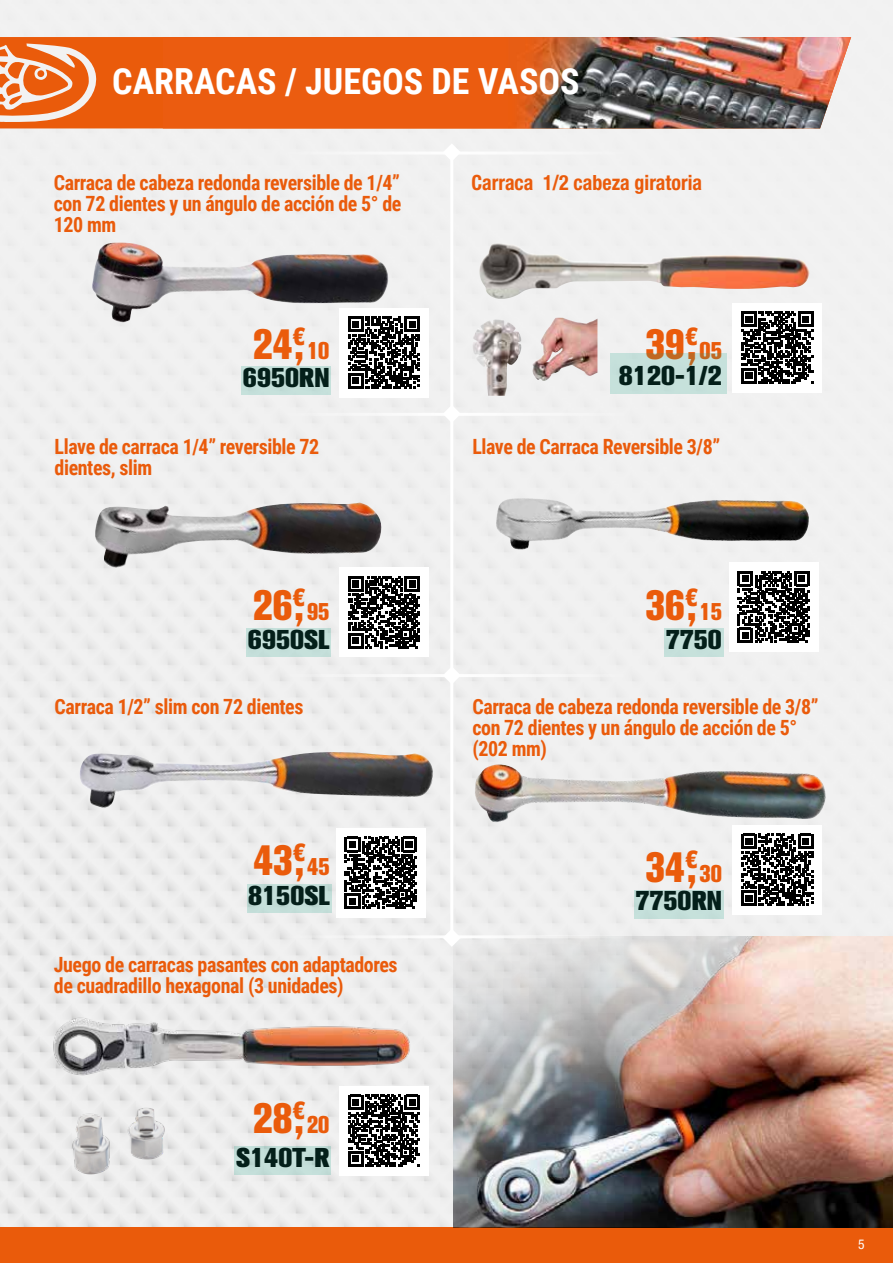
<style>
.page{position:relative;width:893px;height:1263px;background:#fff}
.page>*{position:absolute;margin:0;border:0;box-sizing:border-box;transform-origin:0 0}
.t1{font:800 42px "Akzidenz Grotesk BQ";color:#ea5b0b;scale:.9 1}
.t2{font:700 36px "Roboto Condensed";color:#fff}
.t3{font:800 27px "Akzidenz Grotesk BQ";color:#000}
.t4{font:700 21px/21px "Roboto Condensed";letter-spacing:-.02em;color:#ea5b0b;scale:.95 1}
.t5{font:700 condensed 21px "Helvetica Neue LT Pro";color:#ea5b0b;scale:.95 1}
.t6{font:condensed 13.5px "Helvetica Neue LT Pro";color:#fff}
.s1{font-size:24px}
</style>
<div class="page">
<div style="left:0;top:0;width:893px;height:1234px;background:#f2f2f2"></div>
<div style="left:0;top:1227px;width:893px;height:36px;background:#ea5b0b"></div>
<img style="left:453px;top:937px;width:440px;height:290px">
<img style="left:474px;top:764px;width:352px;height:58px">
<img style="left:473px;top:319px;width:48px;height:77px">
<img style="left:532px;top:318px;width:65px;height:63px">
<img style="left:479px;top:243px;width:330px;height:56px">
<img style="left:92px;top:242px;width:297px;height:80px">
<img style="left:95px;top:502px;width:288px;height:66px">
<img style="left:73px;top:752px;width:360px;height:56px">
<div style="left:0;top:37px;width:163px;height:91px;background:#ea5b0b"></div>
<img style="left:163px;top:37px;width:688px;height:91px">
<svg style="left:0;top:43px;width:98px;height:79px"></svg>
<hr style="left:450px;top:148px;width:3px;height:787px;background:#fff">
<svg style="left:445px;top:407px;width:14px;height:14px"></svg>
<svg style="left:443px;top:668px;width:15px;height:14px"></svg>
<svg style="left:444px;top:144px;width:16px;height:15px"></svg>
<svg style="left:443px;top:931px;width:18px;height:16px"></svg>
<hr style="left:276px;top:413px;width:348px;height:3px;background:#fff">
<hr style="left:276px;top:674px;width:348px;height:3px;background:#fff">
<hr style="left:276px;top:152px;width:348px;height:3px;background:#fff">
<hr style="left:276px;top:935px;width:348px;height:3px;background:#fff">
<div style="left:339px;top:308px;width:89px;height:89px;background:#fff"></div>
<svg style="left:348px;top:317px;width:72px;height:71px"></svg>
<div style="left:339px;top:568px;width:89px;height:89px;background:#fff"></div>
<svg style="left:348px;top:576px;width:72px;height:72px"></svg>
<img style="left:51px;top:1010px;width:364px;height:68px">
<img style="left:69px;top:1106px;width:97px;height:69px">
<div style="left:339px;top:1086px;width:89px;height:89px;background:#fff"></div>
<svg style="left:348px;top:1095px;width:72px;height:71px"></svg>
<div style="left:733px;top:303px;width:89px;height:89px;background:#fff"></div>
<svg style="left:741px;top:312px;width:72px;height:71px"></svg>
<div style="left:336px;top:828px;width:89px;height:89px;background:#fff"></div>
<svg style="left:345px;top:837px;width:72px;height:72px"></svg>
<img style="left:496px;top:498px;width:91px;height:52px">
<div style="left:733px;top:825px;width:89px;height:89px;background:#fff"></div>
<svg style="left:741px;top:834px;width:72px;height:72px"></svg>
<div style="left:729px;top:562px;width:89px;height:90px;background:#fff"></div>
<svg style="left:737px;top:571px;width:72px;height:72px"></svg>
<div style="left:664px;top:628px;width:59px;height:29px;background:#c5e0db"></div>
<div style="left:634px;top:890px;width:89px;height:28px;background:#c5e0db"></div>
<div style="left:241px;top:366px;width:90px;height:29px;background:#c5e0db"></div>
<div style="left:246px;top:628px;width:84px;height:29px;background:#c4dfda"></div>
<div style="left:234px;top:1146px;width:96px;height:29px;background:#c3ded9"></div>
<div style="left:247px;top:884px;width:84px;height:29px;background:#c3ded9"></div>
<div style="left:610px;top:353px;width:117px;height:41px;background:#c6e1db"></div>
<h2 class="t2" style="left:112px;top:56px;width:469px">CARRACAS / JUEGOS DE VASOS</h2>
<p class="t4" style="left:54px;top:172px;width:368px;text-align:justify">Carraca de cabeza redonda reversible de 1/4” con 72 dientes y un ángulo de acción de 5° de 120 mm</p>
<p class="t5" style="left:471px;top:169px;width:244px">Carraca 1/2 cabeza giratoria</p>
<h1 class="t1" style="left:253px;top:320px;width:86px">24<sup>€</sup>, <span class="s1">10</span></h1>
<p class="t3" style="left:243px;top:362px;width:88px">6950RN</p>
<h1 class="t1" style="left:646px;top:320px;width:86px">39<sup>€</sup>, <span class="s1">05</span></h1>
<p class="t3" style="left:619px;top:359px;width:105px">8120-1/2</p>
<p class="t4" style="left:55px;top:435px;width:280px">Llave de carraca 1/4” reversible 72 dientes, slim</p>
<p class="t4" style="left:472px;top:435px;width:262px">Llave de Carraca Reversible 3/8”</p>
<h1 class="t1" style="left:253px;top:581px;width:86px">26<sup>€</sup>, <span class="s1">95</span></h1>
<p class="t3" style="left:248px;top:624px;width:83px">6950SL</p>
<p class="t4" style="left:55px;top:695px;width:263px">Carraca 1/2” slim con 72 dientes</p>
<h1 class="t1" style="left:253px;top:835px;width:86px">43<sup>€</sup>, <span class="s1">45</span></h1>
<p class="t3" style="left:248px;top:879px;width:83px">8150SL</p>
<p class="t4" style="left:54px;top:953px;width:363px">Juego de carracas pasantes con adaptadores de cuadradillo hexagonal (3 unidades)</p>
<h1 class="t1" style="left:253px;top:1094px;width:86px">28<sup>€</sup>, <span class="s1">20</span></h1>
<p class="t3" style="left:236px;top:1142px;width:95px">S140T-R</p>
<h1 class="t1" style="left:646px;top:581px;width:86px">36<sup>€</sup>, <span class="s1">15</span></h1>
<p class="t3" style="left:666px;top:624px;width:58px">7750</p>
<p class="t4" style="left:472px;top:695px;width:366px">Carraca de cabeza redonda reversible de 3/8” con 72 dientes y un ángulo de acción de 5° (202 mm)</p>
<h1 class="t1" style="left:646px;top:843px;width:86px">34<sup>€</sup>, <span class="s1">30</span></h1>
<p class="t3" style="left:635px;top:885px;width:88px">7750RN</p>
<p class="t6" style="left:858px;top:1236px;width:8px">5</p>
</div>
